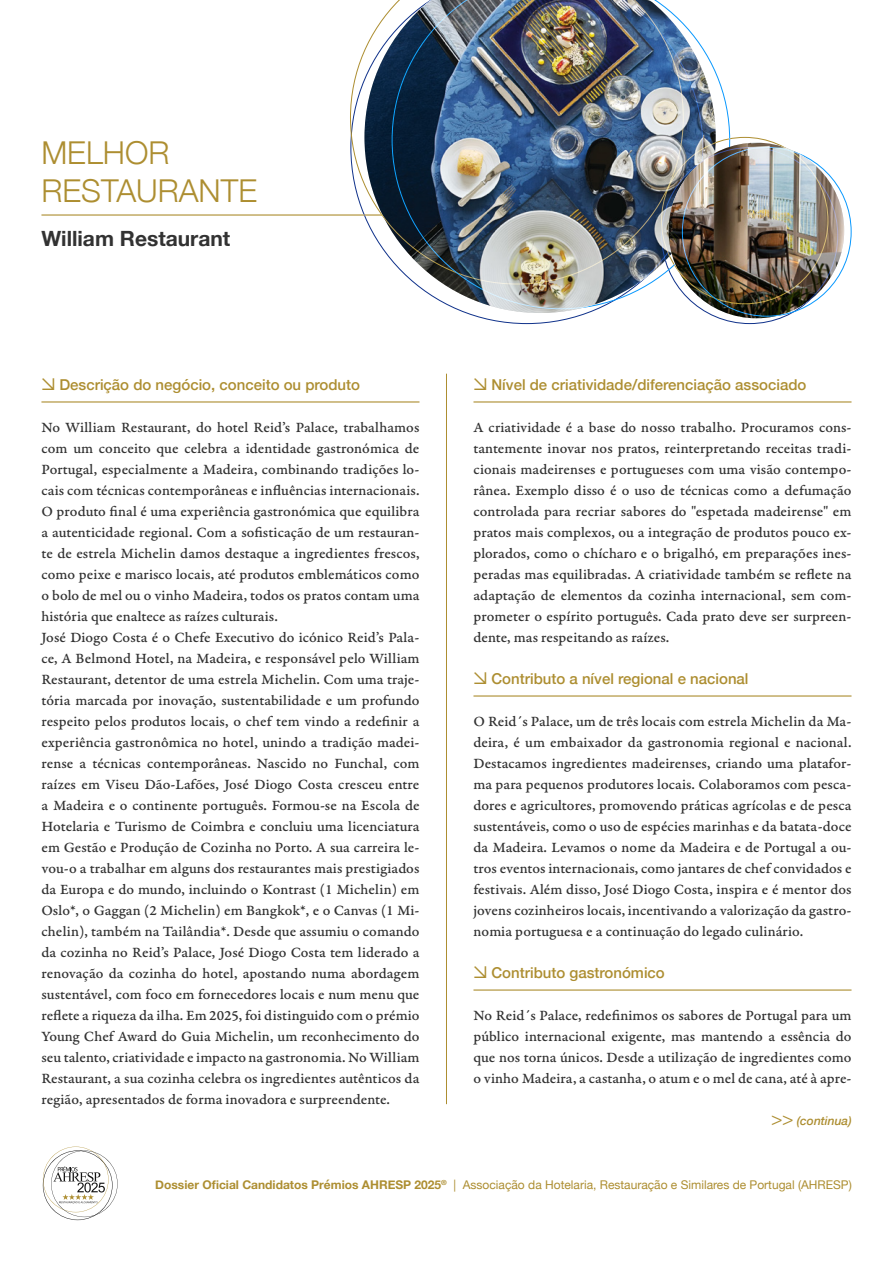
<style>
.page{position:relative;width:893px;height:1263px;background:#fff}
.page>*{position:absolute;margin:0;border:0;box-sizing:border-box;transform-origin:0 0}
.t1{font:300 31.5px/37.8px "Helvetica Neue";color:#ad8e31}
.t2{font:700 21px "Helvetica Neue";color:#323232}
.t3{font:15px/21px "Garamond Premr Pro Med Capt";color:#323232;text-align:justify}
.t4{font:500 15px "Helvetica Neue";color:#ad8e31}
.t5{font:12px "Helvetica Neue";color:#ad8e31}
.t6{font:italic 500 12px "Helvetica Neue";color:#ad8e31}
.s1{font-family:"Cooper Hewitt"}
.s2{font-family:"Cooper Hewitt";font-style:normal}
.s3{font-weight:700}
</style>
<div class="page">
<svg style="left:43px;top:1147px;width:75px;height:73px"></svg>
<hr style="left:473px;top:401px;width:378px;height:1px;background:#ad8e31">
<hr style="left:473px;top:695px;width:378px;height:1px;background:#ad8e31">
<hr style="left:473px;top:989px;width:378px;height:1px;background:#ad8e31">
<hr style="left:41px;top:401px;width:378px;height:1px;background:#ad8e31">
<hr style="left:41px;top:214px;width:409px;height:2px;background:#ad8e31">
<svg style="left:455px;top:309px;width:248px;height:15px"></svg>
<svg style="left:350px;top:7px;width:42px;height:254px"></svg>
<img style="left:392px;top:0;width:338px;height:309px">
<img style="left:668px;top:143px;width:176px;height:175px;border-radius:88px">
<hr style="left:446px;top:374px;width:1px;height:730px;background:#ad8e31">
<p class="t1" style="left:41px;top:131px;width:217px">MELHOR<br>RESTAURANTE</p>
<p class="t2" style="left:41px;top:222px;width:190px">William Restaurant</p>
<p class="t4" style="left:41px;top:373px;width:320px"><span class="s1">↘</span> Descrição do negócio, conceito ou produto</p>
<p class="t3" style="left:41px;top:417px;width:380px">No William Restaurant, do hotel Reid’s Palace, trabalhamos com um conceito que celebra a identidade gastronómica de Portugal, especialmente a Madeira, combinando tradições lo&shy;cais com técnicas contemporâneas e influências internacionais.<br>O produto final é uma experiência gastronómica que equilibra a autenticidade regional. Com a sofisticação de um restauran&shy;te de estrela Michelin damos destaque a ingredientes frescos, como peixe e marisco locais, até produtos emblemáticos como o bolo de mel ou o vinho Madeira, todos os pratos contam uma história que enaltece as raízes culturais.</p>
<p class="t3" style="left:41px;top:627px;width:380px">José Diogo Costa é o Chefe Executivo do icónico Reid’s Pala&shy;ce, A Belmond Hotel, na Madeira, e responsável pelo William Restaurant, detentor de uma estrela Michelin. Com uma traje&shy;tória marcada por inovação, sustentabilidade e um profundo respeito pelos produtos locais, o chef tem vindo a redefinir a experiência gastronômica no hotel, unindo a tradição madei&shy;rense a técnicas contemporâneas. Nascido no Funchal, com raízes em Viseu Dão-Lafões, José Diogo Costa cresceu entre a Madeira e o continente português. Formou-se na Escola de Hotelaria e Turismo de Coimbra e concluiu uma licenciatura em Gestão e Produção de Cozinha no Porto. A sua carreira le&shy;vou-o a trabalhar em alguns dos restaurantes mais prestigiados da Europa e do mundo, incluindo o Kontrast (1 Michelin) em Oslo*, o Gaggan (2 Michelin) em Bangkok*, e o Canvas (1 Mi&shy;chelin), também na Tailândia*. Desde que assumiu o comando da cozinha no Reid’s Palace, José Diogo Costa tem liderado a renovação da cozinha do hotel, apostando numa abordagem sustentável, com foco em fornecedores locais e num menu que reflete a riqueza da ilha. Em 2025, foi distinguido com o prémio Young Chef Award do Guia Michelin, um reconhecimento do seu talento, criatividade e impacto na gastronomia. No William Restaurant, a sua cozinha celebra os ingredientes autênticos da região, apresentados de forma inovadora e surpreendente.</p>
<p class="t4" style="left:473px;top:373px;width:334px"><span class="s1">↘</span> Nível de criatividade/diferenciação associado</p>
<p class="t3" style="left:473px;top:417px;width:380px">A criatividade é a base do nosso trabalho. Procuramos cons&shy;tantemente inovar nos pratos, reinterpretando receitas tradi&shy;cionais madeirenses e portugueses com uma visão contempo&shy;rânea. Exemplo disso é o uso de técnicas como a defumação controlada para recriar sabores do "espetada madeirense" em pratos mais complexos, ou a integração de produtos pouco ex&shy;plorados, como o chícharo e o brigalhó, em preparações ines&shy;peradas mas equilibradas. A criatividade também se reflete na adaptação de elementos da cozinha internacional, sem com&shy;prometer o espírito português. Cada prato deve ser surpreen&shy;dente, mas respeitando as raízes.</p>
<p class="t4" style="left:473px;top:667px;width:277px"><span class="s1">↘</span> Contributo a nível regional e nacional</p>
<p class="t3" style="left:473px;top:711px;width:380px">O Reid´s Palace, um de três locais com estrela Michelin da Ma&shy;deira, é um embaixador da gastronomia regional e nacional.<br>Destacamos ingredientes madeirenses, criando uma platafor&shy;ma para pequenos produtores locais. Colaboramos com pesca&shy;dores e agricultores, promovendo práticas agrícolas e de pesca sustentáveis, como o uso de espécies marinhas e da batata-doce da Madeira. Levamos o nome da Madeira e de Portugal a ou&shy;tros eventos internacionais, como jantares de chef convidados e festivais. Além disso, José Diogo Costa, inspira e é mentor dos jovens cozinheiros locais, incentivando a valorização da gastro&shy;nomia portuguesa e a continuação do legado culinário.</p>
<p class="t4" style="left:473px;top:961px;width:193px"><span class="s1">↘</span> Contributo gastronómico</p>
<p class="t3" style="left:473px;top:1005px;width:380px">No Reid´s Palace, redefinimos os sabores de Portugal para um público internacional exigente, mas mantendo a essência do que nos torna únicos. Desde a utilização de ingredientes como o vinho Madeira, a castanha, o atum e o mel de cana, até à apre-</p>
<p class="t6" style="left:771px;top:1110px;width:82px"><span class="s2">►►</span> (continua)</p>
<p class="t5" style="left:155px;top:1176px;width:698px"><span class="s3">Dossier Oficial Candidatos Prémios AHRESP 2025</span><sup>®</sup> | Associação da Hotelaria, Restauração e Similares de Portugal (AHRESP)</p>
</div>
